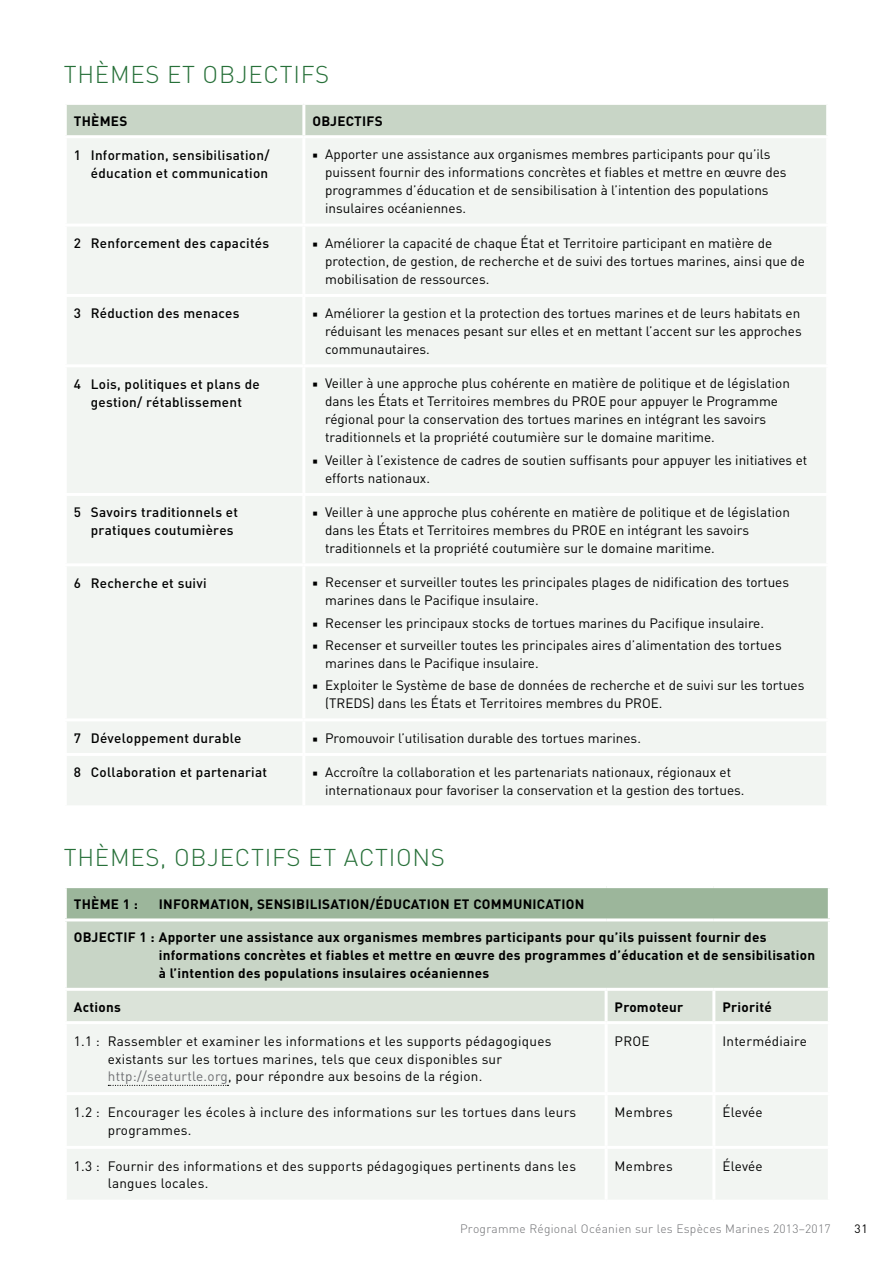
<style>
.page{position:relative;width:893px;height:1263px;background:#fff}
.page>*{position:absolute;margin:0;border:0;box-sizing:border-box;transform-origin:0 0}
.t1{font:300 24px "DIN";letter-spacing:.03em;color:#277039}
.t2{font:13.5px/18px "DIN";color:#000}
.t3{font:13.5px/17.2px "DIN";letter-spacing:.02em;color:#000}
.t4{font:700 13.5px/18px "DIN";letter-spacing:.02em;color:#000}
.t5{font:500 13.5px/18px "DIN";letter-spacing:.02em;color:#000;text-align:right}
.t6{font:300 12px "DIN";letter-spacing:.02em;color:#6d6e71}
.t7{font:12px "DIN";color:#000}
.s1{font-family:"Minion Pro"}
.s2{color:#6d6e71}
</style>
<div class="page">
<div style="left:67px;top:105px;width:759px;height:30px;background:#c8d5c6"></div>
<div style="left:67px;top:138px;width:759px;height:667px;background:#f2f5f2"></div>
<hr style="left:302px;top:105px;width:3px;height:30px;background:#fff">
<hr style="left:304px;top:224px;width:525px;height:3px;background:#fff">
<hr style="left:64px;top:294px;width:240px;height:3px;background:#fff">
<hr style="left:304px;top:294px;width:525px;height:3px;background:#fff">
<hr style="left:64px;top:364px;width:240px;height:3px;background:#fff">
<hr style="left:304px;top:364px;width:525px;height:3px;background:#fff">
<hr style="left:64px;top:493px;width:240px;height:3px;background:#fff">
<hr style="left:304px;top:493px;width:525px;height:3px;background:#fff">
<hr style="left:64px;top:563px;width:240px;height:3px;background:#fff">
<hr style="left:304px;top:563px;width:525px;height:3px;background:#fff">
<hr style="left:64px;top:718px;width:240px;height:3px;background:#fff">
<hr style="left:304px;top:718px;width:525px;height:3px;background:#fff">
<hr style="left:64px;top:753px;width:240px;height:3px;background:#fff">
<hr style="left:304px;top:753px;width:525px;height:3px;background:#fff">
<hr style="left:64px;top:224px;width:240px;height:3px;background:#fff">
<hr style="left:302px;top:138px;width:3px;height:86px;background:#fff">
<hr style="left:302px;top:227px;width:3px;height:67px;background:#fff">
<hr style="left:302px;top:297px;width:3px;height:67px;background:#fff">
<hr style="left:302px;top:367px;width:3px;height:126px;background:#fff">
<hr style="left:302px;top:496px;width:3px;height:67px;background:#fff">
<hr style="left:302px;top:566px;width:3px;height:152px;background:#fff">
<hr style="left:302px;top:721px;width:3px;height:32px;background:#fff">
<hr style="left:302px;top:756px;width:3px;height:49px;background:#fff">
<div style="left:65px;top:887px;width:764px;height:33px;background:#9cb69b"></div>
<div style="left:65px;top:920px;width:764px;height:69px;background:#c8d5c6"></div>
<div style="left:67px;top:991px;width:761px;height:30px;background:#dbe3d9"></div>
<div style="left:67px;top:1024px;width:761px;height:175px;background:#f2f5f2"></div>
<hr style="left:605px;top:991px;width:3px;height:30px;background:#fff">
<hr style="left:712px;top:991px;width:3px;height:30px;background:#fff">
<hr style="left:605px;top:1024px;width:3px;height:68px;background:#fff">
<hr style="left:712px;top:1024px;width:3px;height:68px;background:#fff">
<hr style="left:64px;top:1092px;width:542px;height:3px;background:#fff">
<hr style="left:606px;top:1092px;width:108px;height:3px;background:#fff">
<hr style="left:605px;top:1095px;width:3px;height:51px;background:#fff">
<hr style="left:714px;top:1092px;width:117px;height:3px;background:#fff">
<hr style="left:712px;top:1095px;width:3px;height:51px;background:#fff">
<hr style="left:64px;top:1146px;width:542px;height:3px;background:#fff">
<hr style="left:606px;top:1146px;width:108px;height:3px;background:#fff">
<hr style="left:605px;top:1149px;width:3px;height:50px;background:#fff">
<hr style="left:714px;top:1146px;width:117px;height:3px;background:#fff">
<hr style="left:712px;top:1149px;width:3px;height:50px;background:#fff">
<hr style="left:64px;top:921px;width:3px;height:67px;background:#fff">
<hr style="left:828px;top:921px;width:3px;height:67px;background:#fff">
<hr style="left:64px;top:988px;width:542px;height:3px;background:#fff">
<hr style="left:606px;top:988px;width:108px;height:3px;background:#fff">
<hr style="left:714px;top:988px;width:117px;height:3px;background:#fff">
<hr style="left:64px;top:885px;width:542px;height:3px;background:#fff">
<hr style="left:64px;top:888px;width:3px;height:30px;background:#fff">
<hr style="left:606px;top:885px;width:108px;height:3px;background:#fff">
<hr style="left:714px;top:885px;width:117px;height:3px;background:#fff">
<hr style="left:828px;top:888px;width:3px;height:30px;background:#fff">
<hr style="left:64px;top:918px;width:542px;height:3px;background:#fff">
<hr style="left:606px;top:918px;width:108px;height:3px;background:#fff">
<hr style="left:714px;top:918px;width:117px;height:3px;background:#fff">
<svg style="left:108px;top:1085px;width:121px;height:1px"></svg>
<h1 class="t1" style="left:64px;top:60px;width:267px">THÈMES ET OBJECTIFS</h1>
<p class="t4" style="left:74px;top:111px;width:18px">Thèmes</p>
<p class="t4" style="left:312px;top:111px;width:13px">Objectifs</p>
<p class="t5" style="left:74px;top:145px;width:197px">1 Information, sensibilisation/ éducation et communication</p>
<p class="t2" style="left:325px;top:145px;width:463px;text-indent:-13px"><span class="s1">■</span> Apporter une assistance aux organismes membres participants pour qu’ils puissent fournir des informations concrètes et fiables et mettre en œuvre des programmes d’éducation et de sensibilisation à l’intention des populations insulaires océaniennes.</p>
<p class="t5" style="left:74px;top:234px;width:197px">2 Renforcement des capacités</p>
<p class="t2" style="left:325px;top:234px;width:481px;text-indent:-13px"><span class="s1">■</span> Améliorer la capacité de chaque État et Territoire participant en matière de protection, de gestion, de recherche et de suivi des tortues marines, ainsi que de mobilisation de ressources.</p>
<p class="t5" style="left:74px;top:304px;width:167px">3 Réduction des menaces</p>
<p class="t2" style="left:325px;top:304px;width:478px;text-align:justify;text-indent:-13px"><span class="s1">■</span> Améliorer la gestion et la protection des tortues marines et de leurs habitats en réduisant les menaces pesant sur elles et en mettant l’accent sur les approches communautaires.</p>
<p class="t5" style="left:74px;top:374px;width:187px;text-align:center">4 Lois, politiques et plans de gestion/ rétablissement</p>
<p class="t2" style="left:325px;top:374px;width:466px;text-indent:-13px"><span class="s1">■</span> Veiller à une approche plus cohérente en matière de politique et de législation dans les États et Territoires membres du PROE pour appuyer le Programme régional pour la conservation des tortues marines en intégrant les savoirs traditionnels et la propriété coutumière sur le domaine maritime.</p>
<p class="t2" style="left:325px;top:451px;width:484px;text-indent:-13px"><span class="s1">■</span> Veiller à l’existence de cadres de soutien suffisants pour appuyer les initiatives et efforts nationaux.</p>
<p class="t5" style="left:91px;top:503px;width:149px;text-align:left;text-indent:-17px">5 Savoirs traditionnels et pratiques coutumières</p>
<p class="t2" style="left:325px;top:503px;width:466px;text-indent:-13px"><span class="s1">■</span> Veiller à une approche plus cohérente en matière de politique et de législation dans les États et Territoires membres du PROE en intégrant les savoirs traditionnels et la propriété coutumière sur le domaine maritime.</p>
<p class="t5" style="left:74px;top:573px;width:134px">6 Recherche et suivi</p>
<p class="t2" style="left:325px;top:573px;width:465px;text-indent:-13px"><span class="s1">■</span> Recenser et surveiller toutes les principales plages de nidification des tortues marines dans le Pacifique insulaire.</p>
<p class="t2" style="left:312px;top:613px;width:453px"><span class="s1">■</span> Recenser les principaux stocks de tortues marines du Pacifique insulaire.</p>
<p class="t2" style="left:325px;top:636px;width:458px;text-indent:-13px"><span class="s1">■</span> Recenser et surveiller toutes les principales aires d’alimentation des tortues marines dans le Pacifique insulaire.</p>
<p class="t2" style="left:325px;top:676px;width:481px;text-indent:-13px"><span class="s1">■</span> Exploiter le Système de base de données de recherche et de suivi sur les tortues (TREDS) dans les États et Territoires membres du PROE.</p>
<p class="t5" style="left:74px;top:728px;width:169px">7 Développement durable</p>
<p class="t2" style="left:312px;top:728px;width:330px"><span class="s1">■</span> Promouvoir l’utilisation durable des tortues marines.</p>
<p class="t5" style="left:74px;top:763px;width:195px">8 Collaboration et partenariat</p>
<p class="t2" style="left:325px;top:763px;width:421px;text-indent:-13px"><span class="s1">■</span> Accroître la collaboration et les partenariats nationaux, régionaux et internationaux pour favoriser la conservation et la gestion des tortues.</p>
<h1 class="t1" style="left:64px;top:843px;width:383px">THÈMES, OBJECTIFS ET ACTIONS</h1>
<p class="t4" style="left:74px;top:894px;width:66px">THÈME 1 :</p>
<p class="t4" style="left:159px;top:894px;width:427px">INFORMATION, SENSIBILISATION/ÉDUCATION ET COMMUNICATION</p>
<p class="t4" style="left:159px;top:928px;width:658px;text-indent:-85px">OBJECTIF 1 : Apporter une assistance aux organismes membres participants pour qu’ils puissent fournir des informations concrètes et fiables et mettre en œuvre des programmes d’éducation et de sensibilisation à l’intention des populations insulaires océaniennes</p>
<p class="t4" style="left:74px;top:997px;width:49px">Actions</p>
<p class="t4" style="left:615px;top:997px;width:70px">Promoteur</p>
<p class="t4" style="left:722px;top:997px;width:51px">Priorité</p>
<p class="t3" style="left:108px;top:1032px;width:445px;text-indent:-34px">1.1 : Rassembler et examiner les informations et les supports pédagogiques existants sur les tortues marines, tels que ceux disponibles sur <span class="s2">http://seaturtle.org</span>, pour répondre aux besoins de la région.</p>
<p class="t2" style="left:615px;top:1032px;width:37px">PROE</p>
<p class="t3" style="left:722px;top:1032px;width:86px">Intermédiaire</p>
<p class="t3" style="left:108px;top:1103px;width:470px;text-indent:-34px">1.2 : Encourager les écoles à inclure des informations sur les tortues dans leurs programmes.</p>
<p class="t3" style="left:615px;top:1103px;width:60px">Membres</p>
<p class="t2" style="left:722px;top:1103px;width:42px">Élevée</p>
<p class="t3" style="left:108px;top:1157px;width:470px;text-indent:-34px">1.3 : Fournir des informations et des supports pédagogiques pertinents dans les langues locales.</p>
<p class="t3" style="left:615px;top:1157px;width:60px">Membres</p>
<p class="t2" style="left:722px;top:1157px;width:42px">Élevée</p>
<p class="t6" style="left:460px;top:1221px;width:372px">Programme Régional Océanien sur les Espèces Marines 2013–2017</p>
<p class="t7" style="left:854px;top:1221px;width:15px">31</p>
</div>
